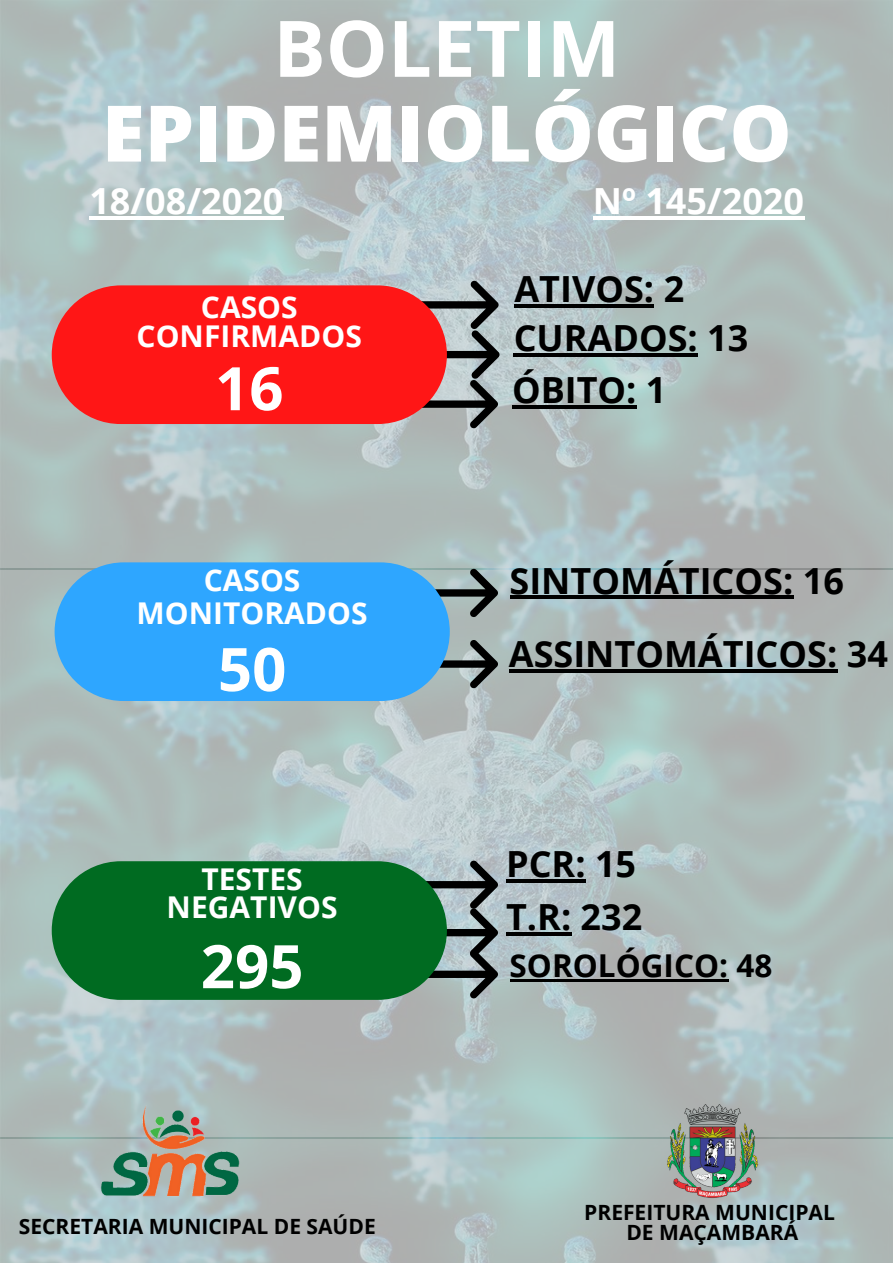
<style>
.page{position:relative;width:893px;height:1263px;background:#fff}
.page>*{position:absolute;margin:0;border:0;box-sizing:border-box;transform-origin:0 0}
.t1{font:800 78px "Open Sans";color:#fff}
.t2{font:700 78px "Open Sans";color:#fff}
.t3{font:700 60px "Open Sans";color:#fff}
.t4{font:700 36px/50.4px "Open Sans";color:#000}
.t5{font:700 36px "Open Sans";color:#fff}
.t6{font:700 31.5px "Open Sans";color:#000}
.t7{font:700 30px/28.1px "Open Sans";color:#fff;text-align:center}
.t8{font:700 21px/19.4px "Open Sans";color:#000;text-align:center}
</style>
<div class="page">
<img style="left:0;top:0;width:893px;height:1263px">
<img style="left:665px;top:1103px;width:94px;height:96px">
<svg style="left:450px;top:569px;width:48px;height:48px;background:#768181"></svg>
<svg style="left:450px;top:640px;width:48px;height:48px;background:#798281"></svg>
<svg style="left:55px;top:562px;width:395px;height:139px;background:#37a7f8"></svg>
<svg style="left:394px;top:860px;width:104px;height:138px;background:#7d888c"></svg>
<svg style="left:52px;top:861px;width:395px;height:139px;background:#0d712c"></svg>
<svg style="left:394px;top:281px;width:106px;height:147px;background:#889193"></svg>
<svg style="left:52px;top:285px;width:395px;height:139px;background:#f82222"></svg>
<img style="left:99px;top:1104px;width:141px;height:94px">
<hr style="left:509px;top:596px;width:284px;height:3px;background:#000">
<hr style="left:509px;top:669px;width:328px;height:4px;background:#000">
<hr style="left:514px;top:304px;width:140px;height:4px;background:#000">
<hr style="left:514px;top:354px;width:184px;height:3px;background:#000">
<hr style="left:512px;top:405px;width:124px;height:3px;background:#000">
<hr style="left:506px;top:879px;width:80px;height:3px;background:#000">
<hr style="left:506px;top:932px;width:65px;height:4px;background:#000">
<hr style="left:593px;top:216px;width:211px;height:3px;background:#fff">
<hr style="left:89px;top:216px;width:195px;height:3px;background:#fff">
<hr style="left:509px;top:979px;width:219px;height:2px;background:#000">
<h1 class="t2" style="left:273px;top:-7px;width:348px">BOLETIM</h1>
<h1 class="t1" style="left:102px;top:78px;width:691px">EPIDEMIOLÓGICO</h1>
<p class="t5" style="left:89px;top:175px;width:195px">18/08/2020</p>
<p class="t5" style="left:593px;top:175px;width:213px">Nº 145/2020</p>
<p class="t7" style="left:137px;top:293px;width:227px">CASOS<br>CONFIRMADOS</p>
<h2 class="t3" style="left:215px;top:346px;width:70px">16</h2>
<p class="t7" style="left:137px;top:564px;width:232px;line-height:32.1px">CASOS<br>MONITORADOS</p>
<h2 class="t3" style="left:218px;top:627px;width:70px">50</h2>
<p class="t7" style="left:167px;top:864px;width:172px">TESTES<br>NEGATIVOS</p>
<h2 class="t3" style="left:201px;top:924px;width:104px">295</h2>
<p class="t4" style="left:512px;top:263px;width:238px">ATIVOS: 2<br>CURADOS: 13<br>ÓBITO: 1</p>
<p class="t4" style="left:509px;top:543px;width:380px;line-height:73.5px">SINTOMÁTICOS: 16<br>ASSINTOMÁTICOS: 34</p>
<p class="t4" style="left:506px;top:836px;width:138px;line-height:53.3px">PCR: 15<br>T.R: 232</p>
<p class="t6" style="left:509px;top:943px;width:264px">SOROLÓGICO: 48</p>
<p class="t8" style="left:19px;top:1216px;width:358px">SECRETARIA MUNICIPAL DE SAÚDE</p>
<p class="t8" style="left:584px;top:1202px;width:252px">PREFEITURA MUNICIPAL<br>DE MAÇAMBARÁ</p>
</div>
